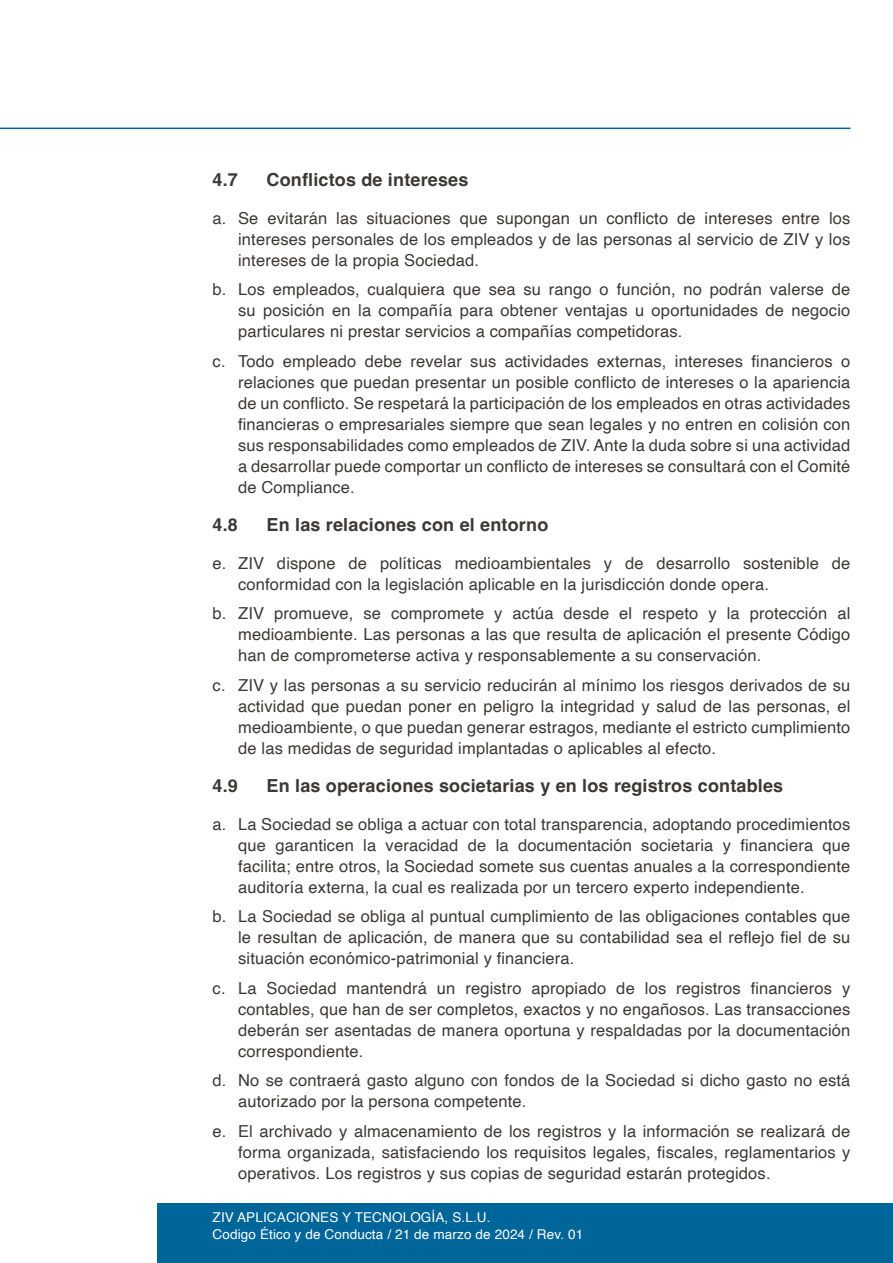
<style>
.page{position:relative;width:893px;height:1263px;background:#fff}
.page>*{position:absolute;margin:0;border:0;box-sizing:border-box;transform-origin:0 0}
.TITULOS_parrafos{font:700 18px "Helvetica";letter-spacing:.01em;color:#3d3838}
.TITULOS_parrafos-2{font:16.5px/21px "Helvetica";letter-spacing:.01em;color:#3d3838;text-align:justify}
.TITULOS_parrafos-3{font:13.5px "Product Sans";letter-spacing:.005em;color:#fff}
</style>
<div class="page">
<div style="left:157px;top:1203px;width:736px;height:60px;background:#069"></div>
<hr style="left:0;top:128px;width:850px;height:1px;background:#069">
<p class="TITULOS_parrafos" style="left:213px;top:168px;width:27px">4.7</p>
<p class="TITULOS_parrafos" style="left:267px;top:168px;width:203px">Conflictos de intereses</p>
<p class="TITULOS_parrafos-2" style="left:238px;top:208px;width:614px;text-indent:-26px">a. Se evitarán las situaciones que supongan un conflicto de intereses entre los intereses personales de los empleados y de las personas al servicio de ZIV y los intereses de la propia Sociedad.</p>
<p class="TITULOS_parrafos-2" style="left:238px;top:279px;width:614px;text-indent:-26px">b. Los empleados, cualquiera que sea su rango o función, no podrán valerse de su posición en la compañía para obtener ventajas u oportunidades de negocio particulares ni prestar servicios a compañías competidoras.</p>
<p class="TITULOS_parrafos-2" style="left:238px;top:351px;width:614px;text-indent:-26px">c. Todo empleado debe revelar sus actividades externas, intereses financieros o relaciones que puedan presentar un posible conflicto de intereses o la apariencia de un conflicto. Se respetará la participación de los empleados en otras actividades financieras o empresariales siempre que sean legales y no entren en colisión con sus responsabilidades como empleados de ZIV. Ante la duda sobre si una actividad a desarrollar puede comportar un conflicto de intereses se consultará con el Comité de Compliance.</p>
<p class="TITULOS_parrafos" style="left:213px;top:513px;width:27px">4.8</p>
<p class="TITULOS_parrafos" style="left:267px;top:513px;width:283px">En las relaciones con el entorno</p>
<p class="TITULOS_parrafos-2" style="left:238px;top:553px;width:614px;text-indent:-26px">e. ZIV dispone de políticas medioambientales y de desarrollo sostenible de conformidad con la legislación aplicable en la jurisdicción donde opera.</p>
<p class="TITULOS_parrafos-2" style="left:238px;top:603px;width:614px;text-indent:-26px">b. ZIV promueve, se compromete y actúa desde el respeto y la protección al medioambiente. Las personas a las que resulta de aplicación el presente Código han de comprometerse activa y responsablemente a su conservación.</p>
<p class="TITULOS_parrafos-2" style="left:238px;top:675px;width:614px;text-indent:-26px">c. ZIV y las personas a su servicio reducirán al mínimo los riesgos derivados de su actividad que puedan poner en peligro la integridad y salud de las personas, el medioambiente, o que puedan generar estragos, mediante el estricto cumplimiento de las medidas de seguridad implantadas o aplicables al efecto.</p>
<p class="TITULOS_parrafos" style="left:213px;top:774px;width:27px">4.9</p>
<p class="TITULOS_parrafos" style="left:267px;top:774px;width:518px">En las operaciones societarias y en los registros contables</p>
<p class="TITULOS_parrafos-2" style="left:238px;top:814px;width:614px;text-indent:-26px">a. La Sociedad se obliga a actuar con total transparencia, adoptando procedimientos que garanticen la veracidad de la documentación societaria y financiera que facilita; entre otros, la Sociedad somete sus cuentas anuales a la correspondiente auditoría externa, la cual es realizada por un tercero experto independiente.</p>
<p class="TITULOS_parrafos-2" style="left:238px;top:906px;width:614px;text-indent:-26px">b. La Sociedad se obliga al puntual cumplimiento de las obligaciones contables que le resultan de aplicación, de manera que su contabilidad sea el reflejo fiel de su situación económico-patrimonial y financiera.</p>
<p class="TITULOS_parrafos-2" style="left:238px;top:978px;width:614px;text-indent:-26px">c. La Sociedad mantendrá un registro apropiado de los registros financieros y contables, que han de ser completos, exactos y no engañosos. Las transacciones deberán ser asentadas de manera oportuna y respaldadas por la documentación correspondiente.</p>
<p class="TITULOS_parrafos-2" style="left:238px;top:1070px;width:614px;text-indent:-26px">d. No se contraerá gasto alguno con fondos de la Sociedad si dicho gasto no está autorizado por la persona competente.</p>
<p class="TITULOS_parrafos-2" style="left:238px;top:1121px;width:614px;text-indent:-26px">e. El archivado y almacenamiento de los registros y la información se realizará de forma organizada, satisfaciendo los requisitos legales, fiscales, reglamentarios y operativos. Los registros y sus copias de seguridad estarán protegidos.</p>
<p class="TITULOS_parrafos-3" style="left:213px;top:1212px;width:256px">ZIV APLICACIONES Y TECNOLOGÍA, S.L.U.</p>
<p class="TITULOS_parrafos-3" style="left:213px;top:1229px;width:358px">Codigo Ético y de Conducta / 21 de marzo de 2024 / Rev. 01</p>
</div>
